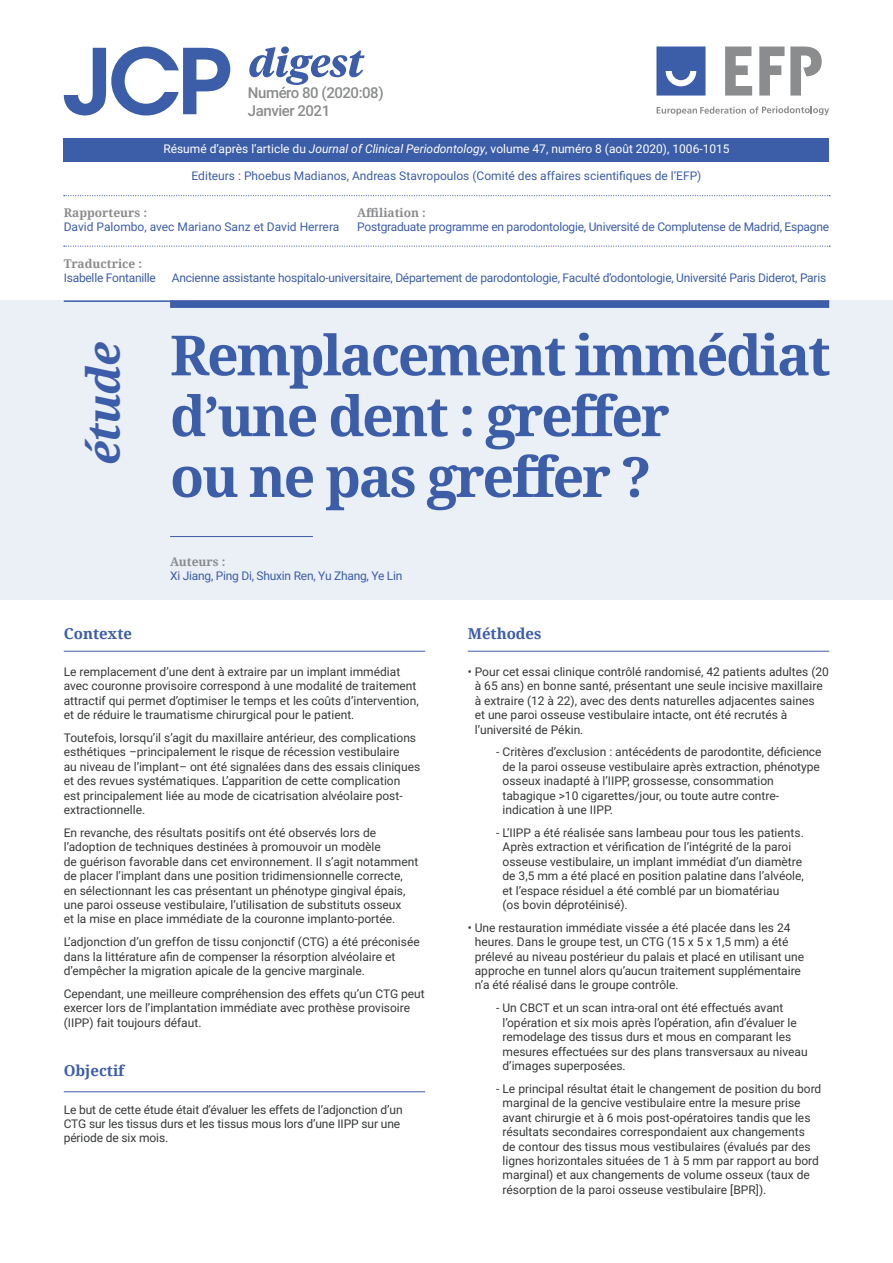
<style>
.page{position:relative;width:893px;height:1263px;background:#fff}
.page>*{position:absolute;margin:0;border:0;box-sizing:border-box;transform-origin:0 0}
.t1{font:700 55.5px/60.8px "Noto Serif";letter-spacing:-.04em;color:#3c5da8}
.t2{font:italic 700 45px "Noto Serif";color:#3c5da8}
.t3{font:500 15px "Roboto";letter-spacing:-.03em;color:#8b8c8d}
.t4{font:700 15px "Noto Serif";color:#3c5da8}
.t5{font:12px/14.4px "Roboto";color:#363838}
.t6{font:12px "Roboto";letter-spacing:-.02em;color:#3c5da8}
.t7{font:12px "Roboto";color:#3c5da8}
.t8{font:12px "Roboto";color:#fff}
.t9{font:700 12px "Noto Serif";color:#8b8c8d}
.s1{font-style:italic}
</style>
<div class="page">
<div style="left:64px;top:139px;width:765px;height:23px;background:#3c5da8"></div>
<svg style="left:64px;top:47px;width:166px;height:68px"></svg>
<svg style="left:249px;top:47px;width:116px;height:38px"></svg>
<div style="left:0;top:300px;width:893px;height:300px;background:#ebeff6"></div>
<hr style="left:64px;top:300px;width:765px;height:2px;background:#3c5da8">
<div style="left:170px;top:300px;width:659px;height:8px;background:#3c5da8"></div>
<hr style="left:170px;top:536px;width:143px;height:1px;background:#3c5da8">
<hr style="left:64px;top:651px;width:361px;height:1px;background:#3c5da8">
<hr style="left:64px;top:1091px;width:361px;height:1px;background:#3c5da8">
<hr style="left:468px;top:651px;width:361px;height:1px;background:#3c5da8">
<svg style="left:64px;top:195px;width:766px;height:1px"></svg>
<svg style="left:656px;top:47px;width:49px;height:49px;background:#5270b2"></svg>
<svg style="left:657px;top:106px;width:172px;height:9px"></svg>
<svg style="left:725px;top:47px;width:27px;height:49px"></svg>
<svg style="left:759px;top:47px;width:25px;height:49px"></svg>
<svg style="left:790px;top:47px;width:32px;height:49px"></svg>
<svg style="left:64px;top:246px;width:766px;height:1px"></svg>
<p class="t3" style="left:248px;top:82px;width:137px">Numéro 80 (2020:08)</p>
<p class="t3" style="left:248px;top:100px;width:84px">Janvier 2021</p>
<p class="t8" style="left:163px;top:141px;width:568px">Résumé d’après l’article du <span class="s1">Journal of Clinical Periodontology</span>, volume 47, numéro 8 (août 2020), 1006-1015</p>
<p class="t7" style="left:192px;top:167px;width:511px">Editeurs : Phoebus Madianos, Andreas Stavropoulos (Comité des affaires scientifiques de l’EFP)</p>
<p class="t9" style="left:64px;top:204px;width:85px">Rapporteurs :</p>
<p class="t7" style="left:64px;top:219px;width:277px">David Palombo, avec Mariano Sanz et David Herrera</p>
<p class="t9" style="left:357px;top:204px;width:70px">Affiliation :</p>
<p class="t6" style="left:357px;top:219px;width:473px">Postgraduate programme en parodontologie, Université de Complutense de Madrid, Espagne</p>
<p class="t9" style="left:64px;top:255px;width:80px">Traductrice :</p>
<p class="t6" style="left:64px;top:270px;width:94px">Isabelle Fontanille</p>
<p class="t6" style="left:172px;top:270px;width:656px">Ancienne assistante hospitalo-universitaire, Département de parodontologie, Faculté d’odontologie, Université Paris Diderot, Paris</p>
<p class="t2" style="left:72px;top:465px;width:125px;rotate:-90deg">étude</p>
<p class="t1" style="left:170px;top:323px;width:662px">Remplacement immédiat d’une dent : greffer</p>
<p class="t1" style="left:170px;top:445px;width:483px">ou ne pas greffer ?</p>
<p class="t9" style="left:170px;top:553px;width:57px">Auteurs :</p>
<p class="t6" style="left:170px;top:567px;width:234px">Xi Jiang, Ping Di, Shuxin Ren, Yu Zhang, Ye Lin</p>
<p class="t4" style="left:64px;top:623px;width:70px">Contexte</p>
<p class="t5" style="left:64px;top:664px;width:356px">Le remplacement d’une dent à extraire par un implant immédiat avec couronne provisoire correspond à une modalité de traitement attractif qui permet d’optimiser le temps et les coûts d’intervention, et de réduire le traumatisme chirurgical pour le patient.</p>
<p class="t5" style="left:64px;top:730px;width:358px">Toutefois, lorsqu’il s’agit du maxillaire antérieur, des complications esthétiques –principalement le risque de récession vestibulaire<br>au niveau de l’implant– ont été signalées dans des essais cliniques et des revues systématiques. L’apparition de cette complication<br>est principalement liée au mode de cicatrisation alvéolaire post&shy;extractionnelle.</p>
<p class="t5" style="left:64px;top:825px;width:356px">En revanche, des résultats positifs ont été observés lors de l’adoption de techniques destinées à promouvoir un modèle<br>de guérison favorable dans cet environnement. Il s’agit notamment de placer l’implant dans une position tridimensionnelle correcte, en sélectionnant les cas présentant un phénotype gingival épais, une paroi osseuse vestibulaire, l’utilisation de substituts osseux<br>et la mise en place immédiate de la couronne implanto-portée.</p>
<p class="t5" style="left:64px;top:934px;width:357px">L’adjonction d’un greffon de tissu conjonctif (CTG) a été préconisée dans la littérature afin de compenser la résorption alvéolaire et d’empêcher la migration apicale de la gencive marginale.</p>
<p class="t5" style="left:64px;top:986px;width:362px">Cependant, une meilleure compréhension des effets qu’un CTG peut exercer lors de l’implantation immédiate avec prothèse provisoire (IIPP) fait toujours défaut.</p>
<p class="t4" style="left:64px;top:1060px;width:62px">Objectif</p>
<p class="t5" style="left:64px;top:1101px;width:340px">Le but de cette étude était d’évaluer les effets de l’adjonction d’un<br>CTG sur les tissus durs et les tissus mous lors d’une IIPP sur une période de six mois.</p>
<p class="t4" style="left:468px;top:623px;width:75px">Méthodes</p>
<p class="t5" style="left:475px;top:664px;width:356px;text-indent:-7px">• Pour cet essai clinique contrôlé randomisé, 42 patients adultes (20 à 65 ans) en bonne santé, présentant une seule incisive maxillaire à extraire (12 à 22), avec des dents naturelles adjacentes saines<br>et une paroi osseuse vestibulaire intacte, ont été recrutés à l’université de Pékin.</p>
<p class="t5" style="left:502px;top:744px;width:321px;text-indent:-6px">- Critères d’exclusion : antécédents de parodontite, déficience de la paroi osseuse vestibulaire après extraction, phénotype osseux inadapté à l’IIPP, grossesse, consommation tabagique &gt;10 cigarettes/jour, ou toute autre contre&shy;indication à une IIPP.</p>
<p class="t5" style="left:502px;top:825px;width:303px;text-indent:-6px">- L’IIPP a été réalisée sans lambeau pour tous les patients.<br>Après extraction et vérification de l’intégrité de la paroi osseuse vestibulaire, un implant immédiat d’un diamètre de 3,5 mm a été placé en position palatine dans l’alvéole, et l’espace résiduel a été comblé par un biomatériau<br>(os bovin déprotéinisé).</p>
<p class="t5" style="left:475px;top:920px;width:331px;text-indent:-7px">• Une restauration immédiate vissée a été placée dans les 24 heures. Dans le groupe test, un CTG (15 x 5 x 1,5 mm) a été prélevé au niveau postérieur du palais et placé en utilisant une approche en tunnel alors qu’aucun traitement supplémentaire n’a été réalisé dans le groupe contrôle.</p>
<p class="t5" style="left:502px;top:1000px;width:307px;text-indent:-6px">- Un CBCT et un scan intra-oral ont été effectués avant l’opération et six mois après l’opération, afin d’évaluer le remodelage des tissus durs et mous en comparant les mesures effectuées sur des plans transversaux au niveau d’images superposées.</p>
<p class="t5" style="left:502px;top:1081px;width:320px;text-indent:-6px">- Le principal résultat était le changement de position du bord marginal de la gencive vestibulaire entre la mesure prise avant chirurgie et à 6 mois post-opératoires tandis que les résultats secondaires correspondaient aux changements<br>de contour des tissus mous vestibulaires (évalués par des lignes horizontales situées de 1 à 5 mm par rapport au bord marginal) et aux changements de volume osseux (taux de résorption de la paroi osseuse vestibulaire [BPR]).</p>
</div>
